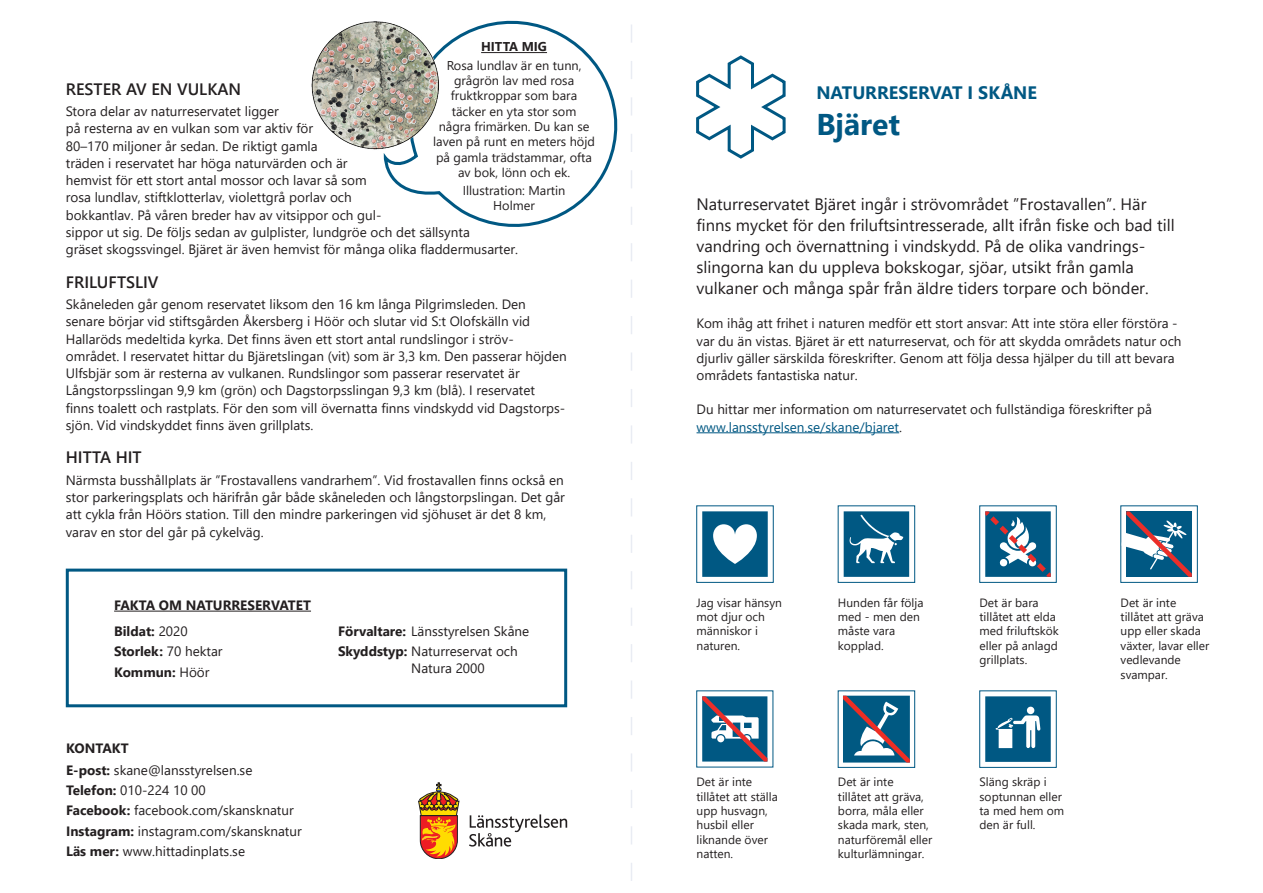
<style>
.page{position:relative;width:1263px;height:893px;background:#fff}
.page>*{position:absolute;margin:0;border:0;box-sizing:border-box;transform-origin:0 0}
.t1{font:700 30px "Segoe UI";letter-spacing:-.005em;color:#005883}
.t2{font:700 18px "Segoe UI";letter-spacing:-.005em;color:#005883}
.t3{font:16.5px/21px "Segoe UI";color:#231f20}
.t4{font:600 16.5px "Segoe UI";color:#231f20}
.t5{font:13.5px/17.2px "Segoe UI";color:#231f20}
.t6{font:700 13.5px/20.4px "Segoe UI";color:#231f20}
.t7{font:12.75px/15.3px "Segoe UI";color:#231f20;text-align:center}
.t8{font:700 12.75px "Segoe UI";color:#231f20}
.t9{font:12px/14.4px "Segoe UI";color:#231f20}
.s1{font-weight:400}
.s2{font-weight:700}
.s3{color:#005883}
</style>
<div class="page">
<div style="left:696px;top:506px;width:77px;height:77px;border:1px solid #005883"></div>
<div style="left:838px;top:506px;width:77px;height:77px;background:#fff;border:1px solid #005883"></div>
<div style="left:838px;top:691px;width:77px;height:77px;background:#fff;border:1px solid #005883"></div>
<div style="left:66px;top:569px;width:501px;height:138px;border:3px solid #005883"></div>
<hr style="left:696px;top:432px;width:203px;height:1px;background:#005883">
<svg style="left:631px;top:244px;width:1px;height:637px"></svg>
<hr style="left:114px;top:611px;width:197px;height:1px;background:#231f20">
<svg style="left:383px;top:20px;width:249px;height:224px"></svg>
<img style="left:311px;top:20px;width:135px;height:135px">
<svg style="left:418px;top:783px;width:41px;height:76px"></svg>
<svg style="left:469px;top:814px;width:98px;height:33px"></svg>
<svg style="left:696px;top:55px;width:90px;height:104px"></svg>
<svg style="left:1121px;top:511px;width:71px;height:66px"></svg>
<svg style="left:985px;top:511px;width:66px;height:66px;background:#3c7495"></svg>
<div style="left:844px;top:511px;width:65px;height:66px;background:#005883"></div>
<svg style="left:849px;top:515px;width:54px;height:48px"></svg>
<div style="left:702px;top:511px;width:66px;height:66px;background:#005883"></div>
<svg style="left:713px;top:524px;width:44px;height:40px"></svg>
<div style="left:985px;top:696px;width:66px;height:66px;background:#005883"></div>
<div style="left:1027px;top:707px;width:7px;height:7px;background:#fff;border-radius:50%"></div>
<svg style="left:996px;top:715px;width:44px;height:33px"></svg>
<svg style="left:843px;top:696px;width:67px;height:66px;background:#41708d"></svg>
<svg style="left:702px;top:696px;width:65px;height:66px;background:#42708f"></svg>
<p class="t8" style="left:481px;top:35px;width:67px">HITTA MIG</p>
<p class="t7" style="left:433px;top:56px;width:163px">Rosa lundlav är en tunn, grågrön lav med rosa fruktkroppar som bara täcker en yta stor som<br>några frimärken. Du kan se laven på runt en meters höjd på gamla trädstammar, ofta av bok, lönn och ek.</p>
<p class="t7" style="left:463px;top:182px;width:104px">Illustration: Martin<br>Holmer</p>
<h2 class="t4" style="left:66px;top:73px;width:177px">RESTER AV EN VULKAN</h2>
<p class="t5" style="left:66px;top:101px;width:454px">Stora delar av naturreservatet ligger<br>på resterna av en vulkan som var aktiv för<br>80–170 miljoner år sedan. De riktigt gamla<br>träden i reservatet har höga naturvärden och är<br>hemvist för ett stort antal mossor och lavar så som<br>rosa lundlav, stiftklotterlav, violettgrå porlav och<br>bokkantlav. På våren breder hav av vitsippor och gul-<br>sippor ut sig. De följs sedan av gulplister, lundgröe och det sällsynta<br>gräset skogssvingel. Bjäret är även hemvist för många olika fladdermusarter.</p>
<h2 class="t4" style="left:66px;top:266px;width:94px">FRILUFTSLIV</h2>
<p class="t5" style="left:66px;top:294px;width:503px">Skåneleden går genom reservatet liksom den 16 km långa Pilgrimsleden. Den senare börjar vid stiftsgården Åkersberg i Höör och slutar vid S:t Olofskälln vid Hallaröds medeltida kyrka. Det finns även ett stort antal rundslingor i ströv&shy;området. I reservatet hittar du Bjäretslingan (vit) som är 3,3 km. Den passerar höjden Ulfsbjär som är resterna av vulkanen. Rundslingor som passerar reservatet är Långstorpsslingan 9,9 km (grön) och Dagstorpsslingan 9,3 km (blå). I reservatet finns toalett och rastplats. För den som vill övernatta finns vindskydd vid Dagstorps&shy;sjön. Vid vindskyddet finns även grillplats.</p>
<h2 class="t4" style="left:66px;top:442px;width:77px">HITTA HIT</h2>
<p class="t5" style="left:66px;top:470px;width:501px">Närmsta busshållplats är ”Frostavallens vandrarhem”. Vid frostavallen finns också en stor parkeringsplats och härifrån går både skåneleden och långstorpslingan. Det går att cykla från Höörs station. Till den mindre parkeringen vid sjöhuset är det 8 km, varav en stor del går på cykelväg.</p>
<h2 class="t6" style="left:114px;top:594px;width:198px">FAKTA OM NATURRESERVATET</h2>
<p class="t6" style="left:114px;top:620px;width:110px">Bildat: <span class="s1">2020<br></span>Storlek: <span class="s1">70 hektar<br></span>Kommun: <span class="s1">Höör</span></p>
<p class="t5" style="left:338px;top:620px;width:193px;line-height:20.4px"><span class="s2">Förvaltare:</span> Länsstyrelsen Skåne<br><span class="s2">Skyddstyp:</span> Naturreservat och</p>
<p class="t5" style="left:411px;top:658px;width:75px">Natura 2000</p>
<h2 class="t6" style="left:66px;top:737px;width:64px">KONTAKT</h2>
<p class="t5" style="left:66px;top:759px;width:237px;line-height:20.1px"><span class="s2">E-post:</span> skane@lansstyrelsen.se <span class="s2">Telefon:</span> 010-224 10 00<br><span class="s2">Facebook:</span> facebook.com/skansknatur <span class="s2">Instagram:</span> instagram.com/skansknatur <span class="s2">Läs mer:</span> www.hittadinplats.se</p>
<h2 class="t2" style="left:816px;top:75px;width:222px">NATURRESERVAT I SKÅNE</h2>
<h1 class="t1" style="left:816px;top:96px;width:85px">Bjäret</h1>
<p class="t3" style="left:696px;top:192px;width:480px">Naturreservatet Bjäret ingår i strövområdet ”Frostavallen”. Här finns mycket för den friluftsintresserade, allt ifrån fiske och bad till vandring och övernattning i vindskydd. På de olika vandrings&shy;slingorna kan du uppleva bokskogar, sjöar, utsikt från gamla vulkaner och många spår från äldre tiders torpare och bönder.</p>
<p class="t5" style="left:696px;top:314px;width:487px">Kom ihåg att frihet i naturen medför ett stort ansvar: Att inte störa eller förstöra - var du än vistas. Bjäret är ett naturreservat, och för att skydda områdets natur och djurliv gäller särskilda föreskrifter. Genom att följa dessa hjälper du till att bevara områdets fantastiska natur.</p>
<p class="t5" style="left:696px;top:400px;width:457px">Du hittar mer information om naturreservatet och fullständiga föreskrifter på <span class="s3">www.lansstyrelsen.se/skane/bjaret</span>.</p>
<p class="t9" style="left:696px;top:594px;width:87px">Jag visar hänsyn mot djur och människor i naturen.</p>
<p class="t9" style="left:838px;top:594px;width:87px">Hunden får följa med - men den måste vara kopplad.</p>
<p class="t9" style="left:979px;top:594px;width:81px">Det är bara tillåtet att elda med friluftskök eller på anlagd grillplats.</p>
<p class="t9" style="left:1120px;top:594px;width:90px">Det är inte tillåtet att gräva upp eller skada växter, lavar eller vedlevande svampar.</p>
<p class="t9" style="left:696px;top:774px;width:83px">Det är inte tillåtet att ställa upp husvagn, husbil eller liknande över natten.</p>
<p class="t9" style="left:838px;top:774px;width:96px">Det är inte<br>tillåtet att gräva, borra, måla eller skada mark, sten, naturföremål eller kulturlämningar.</p>
<p class="t9" style="left:979px;top:774px;width:86px">Släng skräp i soptunnan eller ta med hem om den är full.</p>
</div>
